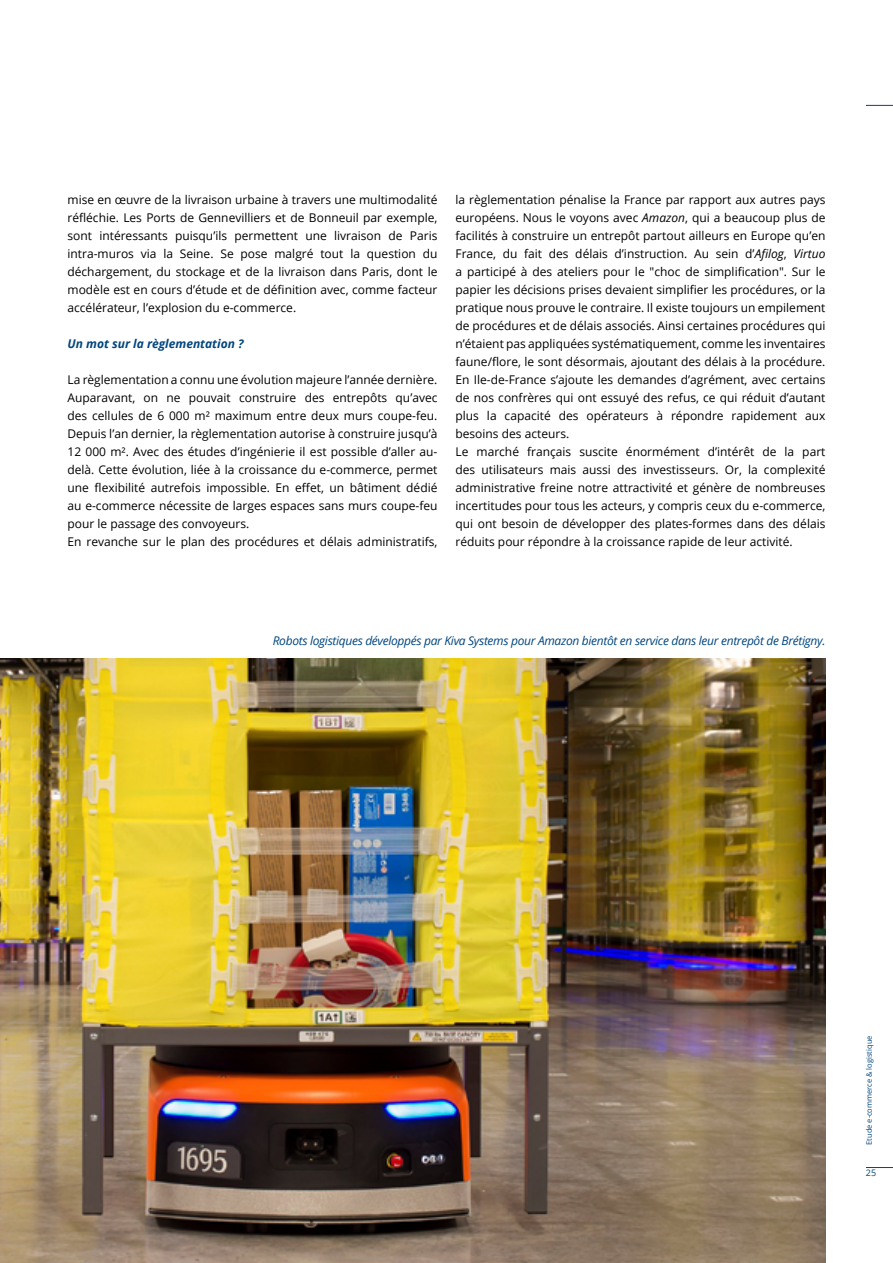
<style>
.page{position:relative;width:893px;height:1263px;background:#fff}
.page>*{position:absolute;margin:0;border:0;box-sizing:border-box;transform-origin:0 0}
.t1{font:12px/18px "Open Sans";color:#000}
.t2{font:italic 12px "Open Sans";letter-spacing:-.025em;color:#00467f}
.t3{font:italic 700 12px "Open Sans";color:#00467f}
.t4{font:9px "Open Sans";color:#00467f}
.t5{font:7.5px "Open Sans";color:#00467f}
.s1{font-style:italic}
</style>
<div class="page">
<img style="left:0;top:658px;width:825px;height:605px">
<svg style="left:866px;top:105px;width:27px;height:1px"></svg>
<svg style="left:866px;top:1167px;width:27px;height:1px"></svg>
<p class="t1" style="left:68px;top:190px;width:371px;text-align:justify">mise en œuvre de la livraison urbaine à travers une multimodalité réfléchie. Les Ports de Gennevilliers et de Bonneuil par exemple, sont intéressants puisqu’ils permettent une livraison de Paris intra-muros via la Seine. Se pose malgré tout la question du déchargement, du stockage et de la livraison dans Paris, dont le modèle est en cours d’étude et de définition avec, comme facteur accélérateur, l’explosion du e-commerce.</p>
<p class="t3" style="left:68px;top:335px;width:178px">Un mot sur la règlementation ?</p>
<p class="t1" style="left:68px;top:370px;width:371px">La règlementation a connu une évolution majeure l’année dernière.<br>Auparavant, on ne pouvait construire des entrepôts qu’avec des cellules de 6 000 m² maximum entre deux murs coupe-feu.<br>Depuis l’an dernier, la règlementation autorise à construire jusqu’à 12 000 m². Avec des études d’ingénierie il est possible d’aller au&shy;delà. Cette évolution, liée à la croissance du e-commerce, permet une flexibilité autrefois impossible. En effet, un bâtiment dédié au e-commerce nécessite de larges espaces sans murs coupe-feu pour le passage des convoyeurs.<br>En revanche sur le plan des procédures et délais administratifs,</p>
<p class="t1" style="left:455px;top:190px;width:371px">la règlementation pénalise la France par rapport aux autres pays européens. Nous le voyons avec <span class="s1">Amazon</span>, qui a beaucoup plus de facilités à construire un entrepôt partout ailleurs en Europe qu’en France, du fait des délais d’instruction. Au sein d’<span class="s1">Afilog</span>, <span class="s1">Virtuo </span>a participé à des ateliers pour le "choc de simplification". Sur le papier les décisions prises devaient simplifier les procédures, or la pratique nous prouve le contraire. Il existe toujours un empilement de procédures et de délais associés. Ainsi certaines procédures qui n’étaient pas appliquées systématiquement, comme les inventaires faune/flore, le sont désormais, ajoutant des délais à la procédure.<br>En Ile-de-France s’ajoute les demandes d’agrément, avec certains de nos confrères qui ont essuyé des refus, ce qui réduit d’autant plus la capacité des opérateurs à répondre rapidement aux besoins des acteurs.<br>Le marché français suscite énormément d’intérêt de la part des utilisateurs mais aussi des investisseurs. Or, la complexité administrative freine notre attractivité et génère de nombreuses incertitudes pour tous les acteurs, y compris ceux du e-commerce, qui ont besoin de développer des plates-formes dans des délais réduits pour répondre à la croissance rapide de leur activité.</p>
<p class="t2" style="left:273px;top:632px;width:554px">Robots logistiques développés par Kiva Systems pour Amazon bientôt en service dans leur entrepôt de Brétigny.</p>
<p class="t5" style="left:864px;top:1145px;width:111px;rotate:-90deg">Etude e-commerce &amp; logistique</p>
<p class="t4" style="left:866px;top:1167px;width:12px">25</p>
</div>
